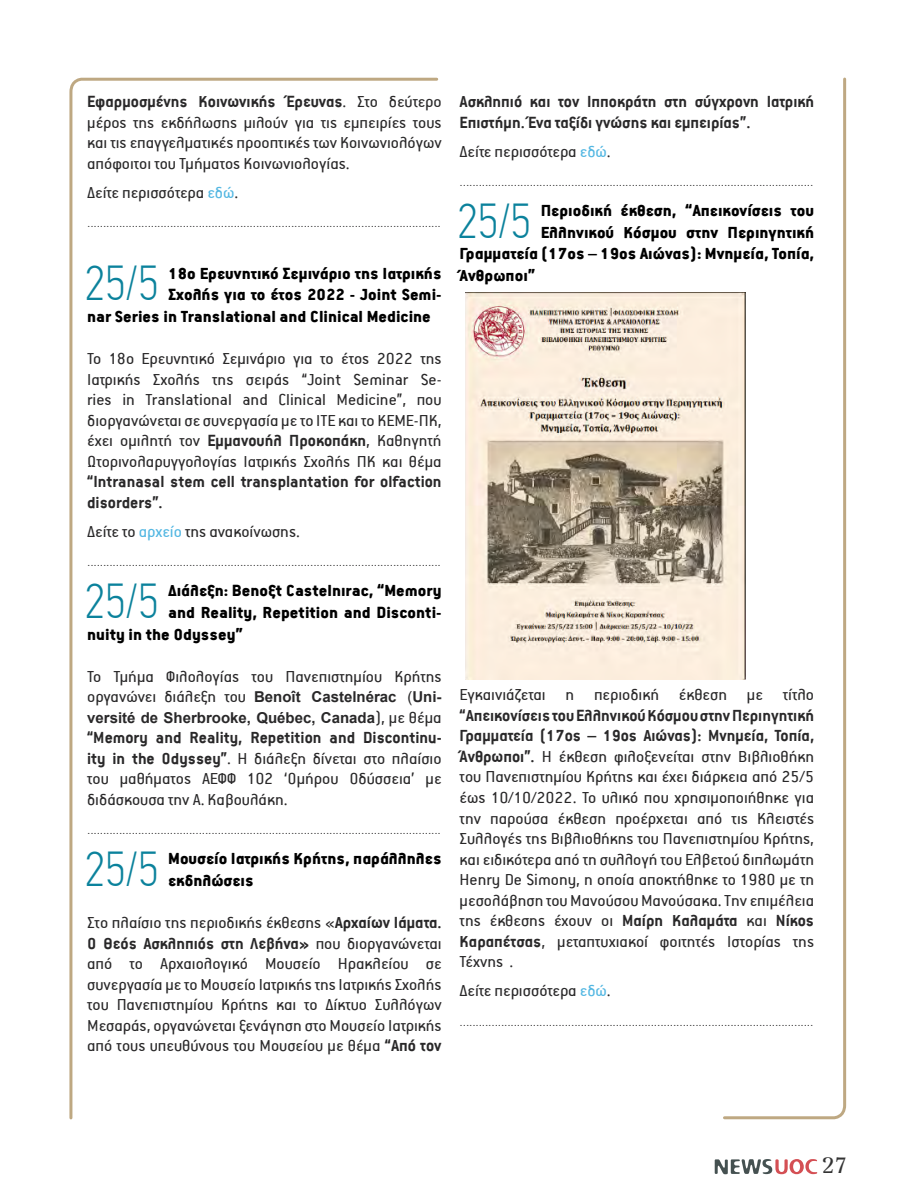
<style>
.page{position:relative;width:900px;height:1200px;background:#fff}
.page>*{position:absolute;margin:0;border:0;box-sizing:border-box;transform-origin:0 0}
.t1{font:100 condensed 49.05px "PF Din Text";color:#0b829c}
.t2{font:21px "Apollonia";color:#333}
.t3{font:18px/20.5px "PF Premier Text";color:#292829;text-align:justify}
.t4{font:100 18px/29.5px "PF Premier Text";color:#292829}
.t5{font:900 18px/21.6px "PF Premier Text";color:#000}
.t6{font:700 18px/20.5px "PF Premier Text";color:#292829}
.t7{font:700 15px/20.5px "Arial";color:#292829}
.s1{font-weight:700}
.s2{font-weight:400}
.s3{font-weight:400;color:#53b7e2}
.s4{font-family:"PF Premier Text";font-weight:400;font-size:18px}
</style>
<div class="page">
<svg style="left:715px;top:1159px;width:102px;height:15px"></svg>
<img style="left:466px;top:293px;width:255px;height:387px">
<svg style="left:69px;top:77px;width:370px;height:1043px"></svg>
<svg style="left:721px;top:77px;width:126px;height:1043px"></svg>
<p class="t3" style="left:87px;top:91px;width:356px"><span class="s1">Εφαρμοσμένης Κοινωνικής Έρευνας</span>. Στο δεύτερο μέρος της εκδήλωσης μιλούν για τις εμπειρίες τους και τις επαγγελματικές προοπτικές των Κοινωνιολόγων απόφοιτοι του Τμήματος Κοινωνιολογίας.</p>
<p class="t4" style="left:87px;top:177px;width:355px"><span class="s2">Δείτε περισσότερα</span> <span class="s3">εδώ</span><span class="s2">. </span>...............................................................................................................</p>
<h1 class="t1" style="left:85px;top:255px;width:75px">25/5</h1>
<p class="t5" style="left:168px;top:263px;width:275px">18ο Ερευνητικό Σεμινάριο της Ιατρικής</p>
<p class="t5" style="left:168px;top:284px;width:275px">Σχολής για το έτος 2022 - Joint Semi-</p>
<p class="t5" style="left:87px;top:306px;width:345px">nar Series in Translational and Clinical Medicine</p>
<p class="t3" style="left:87px;top:348px;width:356px">Το 18ο Ερευνητικό Σεμινάριο για το έτος 2022 της Ιατρικής Σχολής της σειράς “Joint Seminar Se&shy;ries in Translational and Clinical Μedicine”, που διοργανώνεται σε συνεργασία με το ΙΤΕ και το ΚΕΜΕ-ΠΚ, έχει ομιλητή τον <span class="s1">Εμμανουήλ Προκοπάκη</span>, Καθηγητή Ωτορινολαρυγγολογίας Ιατρικής Σχολής ΠΚ και θέμα</p>
<p class="t6" style="left:87px;top:472px;width:356px">“Intranasal stem cell transplantation for olfaction disorders”.</p>
<p class="t4" style="left:87px;top:517px;width:355px"><span class="s2">Δείτε το</span> <span class="s3">αρχείο</span> <span class="s2">της ανακοίνωσης. </span>...............................................................................................................</p>
<h1 class="t1" style="left:85px;top:573px;width:75px">25/5</h1>
<p class="t5" style="left:168px;top:580px;width:275px">Διάλεξη: Benoît Castelnérac, “Memory</p>
<p class="t5" style="left:168px;top:602px;width:275px">and Reality, Repetition and Disconti-</p>
<p class="t5" style="left:87px;top:623px;width:157px">nuity in the Odyssey”</p>
<p class="t3" style="left:87px;top:666px;width:356px">Το Τμήμα Φιλολογίας του Πανεπιστημίου Κρήτης</p>
<p class="t7" style="left:87px;top:687px;width:356px"><span class="s4">οργανώνει διάλεξη του</span> Benoît Castelnérac <span class="s2">(</span>Uni&shy;versité de Sherbrooke, Québec, Canada<span class="s4">), με θέμα</span></p>
<p class="t3" style="left:87px;top:728px;width:356px"><span class="s1">“Memory and Reality, Repetition and Discontinu&shy;ity in the Odyssey”</span>. Η διάλεξη δίνεται στο πλαίσιο του μαθήματος ΑΕΦΦ 102 ‘Ομήρου Οδύσσεια’ με διδάσκουσα την Α. Καβουλάκη.</p>
<p class="t4" style="left:87px;top:814px;width:355px">...............................................................................................................</p>
<h1 class="t1" style="left:85px;top:841px;width:75px">25/5</h1>
<p class="t5" style="left:168px;top:848px;width:275px">Μουσείο Ιατρικής Κρήτης, παράλληλες εκδηλώσεις</p>
<p class="t3" style="left:87px;top:912px;width:356px">Στο πλαίσιο της περιοδικής έκθεσης «<span class="s1">Αρχαίων Ιάματα.<br>Ο Θεός Ασκληπιός στη Λεβήνα»</span> που διοργανώνεται από το Αρχαιολογικό Μουσείο Ηρακλείου σε συνεργασία με το Μουσείο Ιατρικής της Ιατρικής Σχολής του Πανεπιστημίου Κρήτης και το Δίκτυο Συλλόγων Μεσαράς, οργανώνεται ξενάγηση στο Μουσείο Ιατρικής από τους υπευθύνους του Μουσείου με θέμα <span class="s1">“Από τον</span></p>
<p class="t6" style="left:460px;top:91px;width:356px">Ασκληπιό και τον Ιπποκράτη στη σύγχρονη Ιατρική<br>Επιστήμη. Ένα ταξίδι γνώσης και εμπειρίας”.</p>
<p class="t4" style="left:460px;top:136px;width:355px"><span class="s2">Δείτε περισσότερα</span> <span class="s3">εδώ</span><span class="s2">. </span>...............................................................................................................</p>
<h1 class="t1" style="left:457px;top:192px;width:75px">25/5</h1>
<p class="t5" style="left:541px;top:200px;width:275px">Περιοδική έκθεση, “Απεικονίσεις του</p>
<p class="t5" style="left:541px;top:221px;width:275px">Ελληνικού Κόσμου στην Περιηγητική</p>
<p class="t5" style="left:460px;top:243px;width:356px">Γραμματεία (17ος – 19ος Αιώνας): Μνημεία, Τοπία,</p>
<p class="t5" style="left:460px;top:265px;width:77px">Άνθρωποι”</p>
<p class="t3" style="left:460px;top:685px;width:356px">Εγκαινιάζεται η περιοδική έκθεση με τίτλο</p>
<p class="t3" style="left:460px;top:705px;width:356px"><span class="s1">“Απεικονίσεις του Ελληνικού Κόσμου στην Περιηγητική Γραμματεία (17ος – 19ος Αιώνας): Μνημεία, Τοπία, Άνθρωποι”.</span> Η έκθεση φιλοξενείται στην Βιβλιοθήκη του Πανεπιστημίου Κρήτης και έχει διάρκεια από 25/5 έως 10/10/2022. Το υλικό που χρησιμοποιήθηκε για την παρούσα έκθεση προέρχεται από τις Κλειστές Συλλογές της Βιβλιοθήκης του Πανεπιστημίου Κρήτης, και ειδικότερα από τη συλλογή του Ελβετού διπλωμάτη Henry De Simony, η οποία αποκτήθηκε το 1980 με τη μεσολάβηση του Μανούσου Μανούσακα. Την επιμέλεια της έκθεσης έχουν οι <span class="s1">Μαίρη Καλαμάτα</span> και <span class="s1">Νίκος Καραπέτσας</span>, μεταπτυχιακοί φοιτητές Ιστορίας της Τέχνης .</p>
<p class="t4" style="left:460px;top:976px;width:355px"><span class="s2">Δείτε περισσότερα</span> <span class="s3">εδώ</span><span class="s2">. </span>...............................................................................................................</p>
<p class="t2" style="left:821px;top:1154px;width:28px">27</p>
</div>
